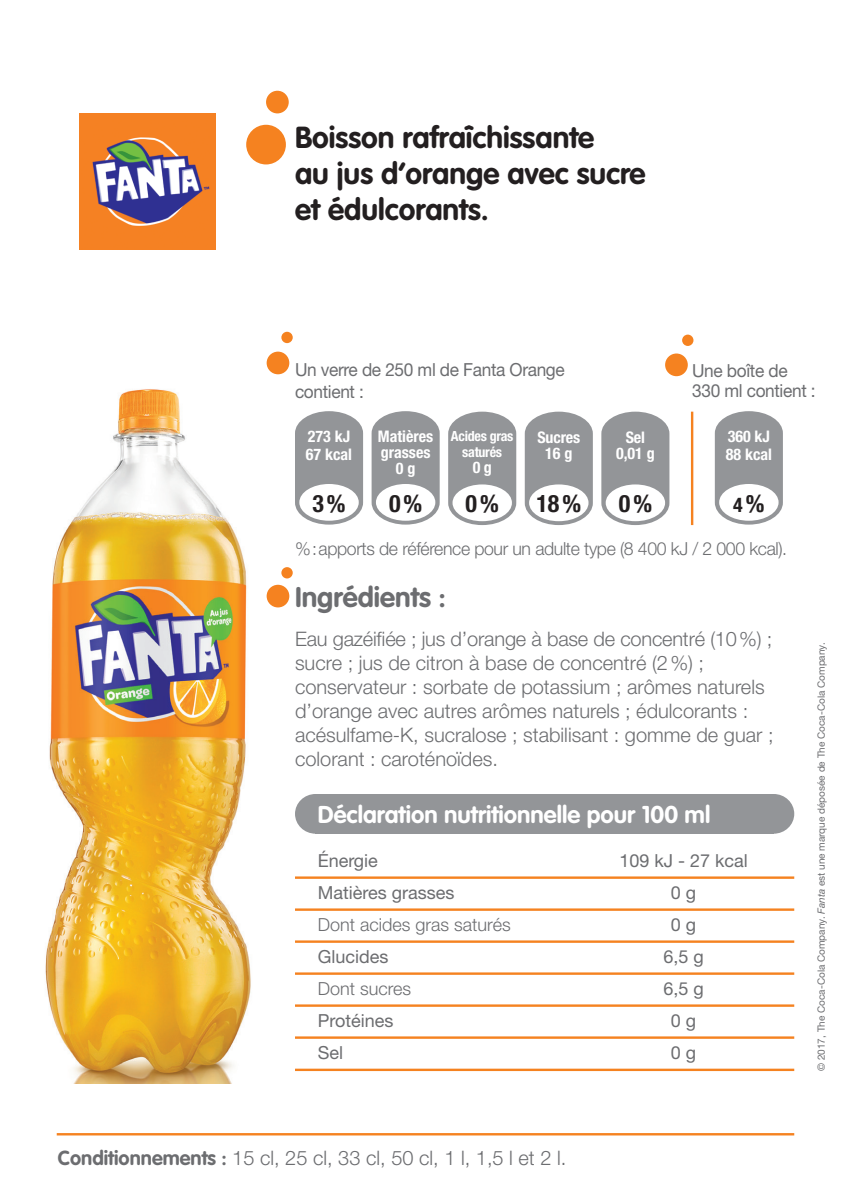
<style>
.page{position:relative;width:851px;height:1191px;background:#fff}
.page>*{position:absolute;margin:0;border:0;box-sizing:border-box;transform-origin:0 0}
.t1{font:700 30px/36px "VAG Rounded";color:#231f20}
.t2{font:700 28px "VAG Rounded";color:#6c6d70}
.t3{font:700 24px "VAG Rounded";color:#fff}
.t4{font:700 condensed 24px "Helvetica Neue";color:#231f20}
.t5{font:300 20px/24px "Helvetica Neue";color:#6c6d70}
.t6{font:700 condensed 20px "Helvetica Neue";color:#231f20}
.t7{font:18px/21.6px "Helvetica Neue";letter-spacing:-.02em;color:#6c6d70;scale:.96 1}
.t8{font:300 18px "Helvetica Neue";letter-spacing:-.02em;color:#6c6d70}
.t9{font:18px "Helvetica Neue";color:#6c6d70}
.t10{font:300 18px "Helvetica Neue";color:#6c6d70}
.t11{font:18px "Helvetica Neue";letter-spacing:-.02em;color:#6c6d70}
.t12{font:700 condensed 16px "Helvetica Neue";color:#fff}
.t13{font:700 condensed 14px "Helvetica Neue";letter-spacing:-.02em;color:#fff}
.t14{font:10px "Helvetica Neue";color:#6c6d70}
.s1{font-size:24px}
.s2{font-family:"VAG Rounded";font-weight:700}
.s3{font-style:italic}
</style>
<div class="page">
<img style="left:45px;top:389px;width:206px;height:694px">
<hr style="left:295px;top:876px;width:499px;height:3px;background:#f58220">
<hr style="left:295px;top:908px;width:499px;height:3px;background:#f58220">
<hr style="left:295px;top:940px;width:499px;height:2px;background:#f58220">
<hr style="left:295px;top:972px;width:499px;height:2px;background:#f58220">
<hr style="left:295px;top:1004px;width:499px;height:2px;background:#f58220">
<hr style="left:295px;top:1036px;width:499px;height:2px;background:#f58220">
<hr style="left:295px;top:1068px;width:499px;height:3px;background:#f58220">
<div style="left:315px;top:794px;width:458px;height:39px;background:#939598"></div>
<div style="left:295px;top:794px;width:41px;height:39px;background:#939598;border-radius:50%"></div>
<div style="left:753px;top:794px;width:41px;height:39px;background:#939598;border-radius:50%"></div>
<div style="left:246px;top:125px;width:40px;height:39px;background:#f58220;border-radius:50%"></div>
<div style="left:266px;top:91px;width:23px;height:22px;background:#f58220;border-radius:50%"></div>
<div style="left:266px;top:585px;width:23px;height:22px;background:#f58220;border-radius:50%"></div>
<div style="left:266px;top:351px;width:23px;height:23px;background:#f58220;border-radius:50%"></div>
<div style="left:281px;top:332px;width:12px;height:11px;background:#f58220;border-radius:50%"></div>
<div style="left:281px;top:567px;width:12px;height:11px;background:#f58220;border-radius:50%"></div>
<hr style="left:57px;top:1133px;width:737px;height:2px;background:#f58220">
<svg style="left:295px;top:411px;width:68px;height:113px;background:#9ea0a2"></svg>
<div style="left:299px;top:484px;width:60px;height:37px;background:#fff;border-radius:50%"></div>
<svg style="left:371px;top:411px;width:68px;height:113px;background:#9fa1a3"></svg>
<div style="left:376px;top:484px;width:59px;height:37px;background:#fff;border-radius:50%"></div>
<svg style="left:448px;top:411px;width:68px;height:114px;background:#9fa1a4"></svg>
<div style="left:452px;top:484px;width:60px;height:37px;background:#fff;border-radius:50%"></div>
<svg style="left:524px;top:411px;width:68px;height:114px;background:#a0a2a5"></svg>
<div style="left:529px;top:484px;width:59px;height:37px;background:#fff;border-radius:50%"></div>
<svg style="left:601px;top:411px;width:68px;height:114px;background:#a0a1a4"></svg>
<div style="left:605px;top:484px;width:60px;height:37px;background:#fff;border-radius:50%"></div>
<svg style="left:714px;top:411px;width:68px;height:113px;background:#9fa1a4"></svg>
<div style="left:719px;top:484px;width:59px;height:37px;background:#fff;border-radius:50%"></div>
<hr style="left:690px;top:411px;width:3px;height:114px;background:#f58220">
<div style="left:665px;top:353px;width:22px;height:23px;background:#f58220;border-radius:50%"></div>
<div style="left:682px;top:334px;width:11px;height:12px;background:#f58220;border-radius:50%"></div>
<img style="left:79px;top:113px;width:136px;height:136px">
<p class="t1" style="left:295px;top:119px;width:352px">Boisson rafraîchissante<br>au jus d’orange avec sucre et édulcorants.</p>
<p class="t7" style="left:295px;top:359px;width:282px">Un verre de 250 ml de Fanta Orange contient :</p>
<p class="t12" style="left:308px;top:427px;width:44px">273 kJ</p>
<p class="t12" style="left:306px;top:445px;width:48px">67 kcal</p>
<p class="t12" style="left:378px;top:427px;width:57px">Matières</p>
<p class="t12" style="left:380px;top:443px;width:51px">grasses</p>
<p class="t12" style="left:396px;top:459px;width:21px">0 g</p>
<p class="t4" style="left:389px;top:489px;width:35px">0%</p>
<p class="t13" style="left:451px;top:428px;width:64px">Acides gras</p>
<p class="t13" style="left:462px;top:444px;width:41px">saturés</p>
<p class="t12" style="left:472px;top:458px;width:20px">0 g</p>
<p class="t4" style="left:465px;top:489px;width:35px">0%</p>
<p class="t12" style="left:537px;top:427px;width:44px">Sucres</p>
<p class="t12" style="left:545px;top:443px;width:29px">16 g</p>
<p class="t4" style="left:536px;top:489px;width:46px">18%</p>
<p class="t4" style="left:312px;top:489px;width:35px">3%</p>
<p class="t12" style="left:625px;top:427px;width:21px">Sel</p>
<p class="t12" style="left:616px;top:443px;width:40px">0,01 g</p>
<p class="t4" style="left:618px;top:489px;width:35px">0%</p>
<p class="t7" style="left:692px;top:360px;width:130px;line-height:20px">Une boîte de<br>330 ml contient :</p>
<p class="t12" style="left:727px;top:427px;width:44px">360 kJ</p>
<p class="t12" style="left:725px;top:445px;width:48px">88 kcal</p>
<p class="t6" style="left:733px;top:492px;width:33px">4<span class="s1">%</span></p>
<p class="t8" style="left:295px;top:537px;width:493px">%:apports de référence pour un adulte type (8 400 kJ / 2 000 kcal).</p>
<p class="t2" style="left:295px;top:580px;width:152px">Ingrédients :</p>
<p class="t5" style="left:295px;top:626px;width:480px">Eau gazéifiée ; jus d’orange à base de concentré (10%) ; sucre ; jus de citron à base de concentré (2%) ; conservateur : sorbate de potassium ; arômes naturels d’orange avec autres arômes naturels ; édulcorants : acésulfame-K, sucralose ; stabilisant : gomme de guar ; colorant : caroténoïdes.</p>
<p class="t3" style="left:317px;top:800px;width:394px">Déclaration nutritionnelle pour 100 ml</p>
<p class="t9" style="left:317px;top:849px;width:62px">Énergie</p>
<p class="t9" style="left:317px;top:881px;width:138px">Matières grasses</p>
<p class="t10" style="left:317px;top:913px;width:195px">Dont acides gras saturés</p>
<p class="t9" style="left:317px;top:945px;width:72px">Glucides</p>
<p class="t10" style="left:317px;top:977px;width:95px">Dont sucres</p>
<p class="t9" style="left:317px;top:1009px;width:77px">Protéines</p>
<p class="t11" style="left:317px;top:1041px;width:27px">Sel</p>
<p class="t5" style="left:58px;top:1145px;width:510px"><span class="s2">Conditionnements :</span> 15 cl, 25 cl, 33 cl, 50 cl, 1 l, 1,5 l et 2 l.</p>
<p class="t9" style="left:619px;top:849px;width:130px">109 kJ - 27 kcal</p>
<p class="t11" style="left:670px;top:881px;width:27px">0 g</p>
<p class="t11" style="left:670px;top:913px;width:27px">0 g</p>
<p class="t11" style="left:663px;top:945px;width:42px">6,5 g</p>
<p class="t11" style="left:663px;top:977px;width:42px">6,5 g</p>
<p class="t11" style="left:670px;top:1009px;width:27px">0 g</p>
<p class="t11" style="left:670px;top:1041px;width:27px">0 g</p>
<p class="t14" style="left:815px;top:1071px;width:430px;rotate:-90deg">© 2017, The Coca-Cola Company. <span class="s3">Fanta</span> est une marque déposée de The Coca-Cola Company.</p>
</div>
